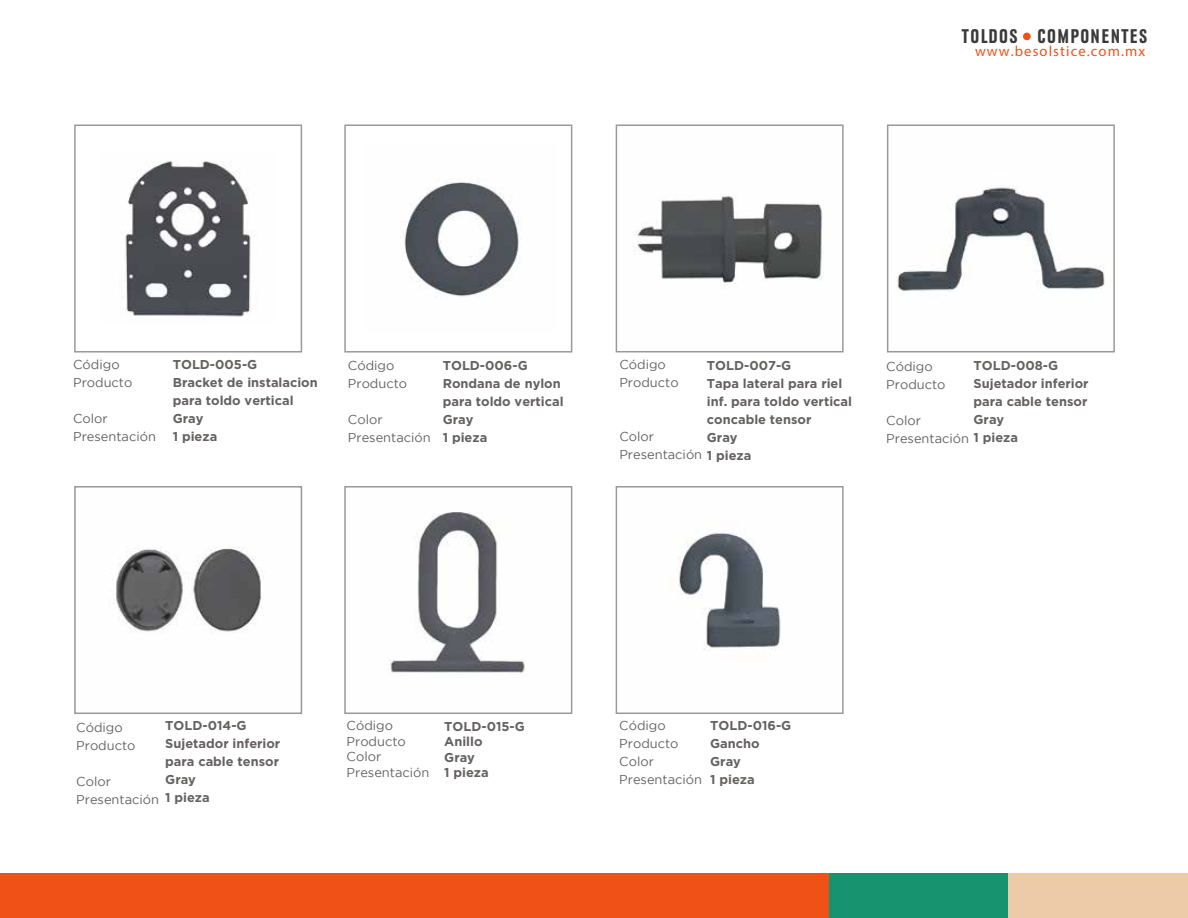
<style>
.page{position:relative;width:1188px;height:918px;background:#fff}
.page>*{position:absolute;margin:0;border:0;box-sizing:border-box;transform-origin:0 0}
.t1{font:700 condensed 20.7px "URW Grotesk TOT";letter-spacing:.07em;color:#3a3a3a}
.t2{font:14.7px "Myriad Pro";letter-spacing:.075em;color:#f25216}
.t3{font:700 12.9px/18px "Gotham";color:#666161}
.t4{font:12.9px/18px "Gotham";color:#666161}
.s1{font-weight:700}
</style>
<div class="page">
<img style="left:679px;top:532px;width:102px;height:119px">
<img style="left:389px;top:512px;width:136px;height:161px">
<img style="left:116px;top:547px;width:148px;height:85px">
<img style="left:897px;top:187px;width:208px;height:104px">
<img style="left:636px;top:196px;width:187px;height:90px">
<img style="left:125px;top:161px;width:129px;height:156px">
<div style="left:0;top:873px;width:829px;height:45px;background:#f05116"></div>
<div style="left:829px;top:873px;width:179px;height:45px;background:#17936f"></div>
<div style="left:1008px;top:873px;width:180px;height:45px;background:#edcba9"></div>
<div style="left:74px;top:125px;width:228px;height:228px;border:2px solid #999"></div>
<div style="left:344px;top:125px;width:228px;height:228px;border:2px solid #999"></div>
<div style="left:616px;top:125px;width:228px;height:227px;border:2px solid #999"></div>
<div style="left:887px;top:125px;width:228px;height:227px;border:2px solid #999"></div>
<div style="left:616px;top:486px;width:228px;height:228px;border:2px solid #999"></div>
<div style="left:344px;top:486px;width:228px;height:228px;border:2px solid #999"></div>
<div style="left:74px;top:486px;width:228px;height:228px;border:2px solid #999"></div>
<div style="left:1023px;top:33px;width:8px;height:7px;background:#f05116;border-radius:50%"></div>
<img style="left:404px;top:182px;width:115px;height:115px">
<h1 class="t1" style="left:962px;top:25px;width:187px">TOLDOS - COMPONENTES</h1>
<p class="t2" style="left:975px;top:42px;width:172px">www.besolstice.com.mx</p>
<p class="t4" style="left:73px;top:355px;width:61px">Código<br>Producto</p>
<p class="t4" style="left:73px;top:409px;width:84px">Color<br>Presentación</p>
<p class="t4" style="left:619px;top:355px;width:61px">Código<br>Producto</p>
<p class="t3" style="left:173px;top:355px;width:147px">TOLD-005-G<br>Bracket de instalacion para toldo vertical<br>Gray<br>1 pieza</p>
<p class="t3" style="left:443px;top:357px;width:122px">TOLD-006-G<br>Rondana de nylon para toldo vertical<br>Gray<br>1 pieza</p>
<p class="t3" style="left:707px;top:356px;width:86px">TOLD-007-G</p>
<p class="t4" style="left:348px;top:357px;width:61px">Código<br>Producto</p>
<p class="t4" style="left:348px;top:411px;width:84px">Color<br>Presentación</p>
<p class="t3" style="left:707px;top:374px;width:137px">Tapa lateral para riel</p>
<p class="t3" style="left:707px;top:392px;width:147px">inf. para toldo vertical</p>
<p class="t3" style="left:707px;top:410px;width:106px">concable tensor</p>
<p class="t3" style="left:707px;top:428px;width:32px">Gray</p>
<p class="t4" style="left:619px;top:445px;width:134px">Presentación <span class="s1">1 pieza</span></p>
<p class="t4" style="left:619px;top:427px;width:36px">Color</p>
<p class="t4" style="left:886px;top:357px;width:61px">Código<br>Producto</p>
<p class="t4" style="left:886px;top:411px;width:36px">Color</p>
<p class="t3" style="left:974px;top:357px;width:86px">TOLD-008-G</p>
<p class="t3" style="left:974px;top:375px;width:117px">Sujetador inferior</p>
<p class="t3" style="left:974px;top:393px;width:115px">para cable tensor</p>
<p class="t3" style="left:974px;top:411px;width:32px">Gray</p>
<p class="t4" style="left:886px;top:429px;width:133px">Presentación <span class="s1">1 pieza</span></p>
<p class="t3" style="left:165px;top:717px;width:117px">TOLD-014-G<br>Sujetador inferior para cable tensor<br>Gray<br>1 pieza</p>
<p class="t4" style="left:76px;top:718px;width:61px">Código<br>Producto</p>
<p class="t4" style="left:76px;top:772px;width:84px">Color<br>Presentación</p>
<p class="t4" style="left:347px;top:718px;width:84px;line-height:15.5px">Código<br>Producto<br>Color<br>Presentación</p>
<p class="t4" style="left:619px;top:717px;width:84px">Código<br>Producto<br>Color<br>Presentación</p>
<p class="t3" style="left:444px;top:718px;width:82px;line-height:15.5px">TOLD-015-G<br>Anillo<br>Gray<br>1 pieza</p>
<p class="t3" style="left:710px;top:717px;width:83px">TOLD-016-G<br>Gancho<br>Gray<br>1 pieza</p>
</div>
